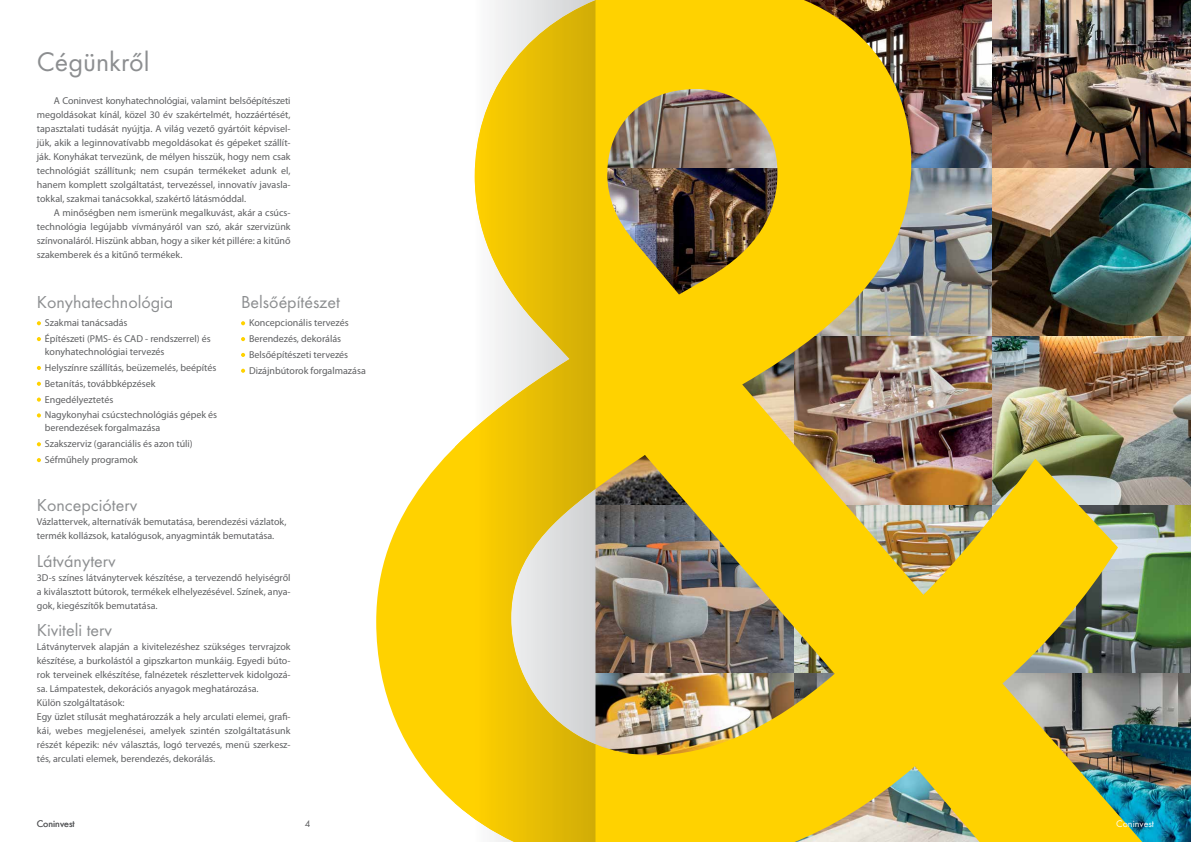
<style>
.page{position:relative;width:1191px;height:842px;background:#fff}
.page>*{position:absolute;margin:0;border:0;box-sizing:border-box;transform-origin:0 0}
.t1{font:28px "Futura PFL";color:#8c8e90}
.t2{font:18px "Futura PFL";color:#8c8e90}
.t3{font:10px/14px "Myriad Pro";color:#5f6062}
.t4{font:10px "Futura PFL";color:#5f6062}
.t5{font:10px "Futura PFL";color:#fff}
</style>
<div class="page">
<svg style="left:37px;top:321px;width:4px;height:4px"></svg>
<svg style="left:37px;top:337px;width:4px;height:4px"></svg>
<svg style="left:37px;top:366px;width:4px;height:4px"></svg>
<svg style="left:37px;top:382px;width:4px;height:4px"></svg>
<svg style="left:37px;top:398px;width:4px;height:4px"></svg>
<svg style="left:37px;top:413px;width:4px;height:4px"></svg>
<svg style="left:37px;top:442px;width:4px;height:4px"></svg>
<svg style="left:37px;top:458px;width:4px;height:4px"></svg>
<img style="left:1148px;top:0;width:43px;height:842px">
<img style="left:376px;top:0;width:772px;height:842px">
<svg style="left:241px;top:321px;width:4px;height:4px"></svg>
<svg style="left:241px;top:337px;width:4px;height:4px"></svg>
<svg style="left:241px;top:353px;width:4px;height:4px"></svg>
<svg style="left:241px;top:369px;width:4px;height:4px"></svg>
<svg style="left:455px;top:0;width:140px;height:842px"></svg>
<h1 class="t1" style="left:37px;top:45px;width:114px">Cégünkről</h1>
<p class="t3" style="left:37px;top:94px;width:255px;text-align:justify;text-indent:17px">A Coninvest konyhatechnológiai, valamint belsőépítészeti megoldásokat kínál, közel 30 év szakértelmét, hozzáértését, tapasztalati tudását nyújtja. A világ vezető gyártóit képvisel&shy;jük, akik a leginnovatívabb megoldásokat és gépeket szállít&shy;ják. Konyhákat tervezünk, de mélyen hisszük, hogy nem csak technológiát szállítunk; nem csupán termékeket adunk el, hanem komplett szolgáltatást, tervezéssel, innovatív javasla&shy;tokkal, szakmai tanácsokkal, szakértő látásmóddal.</p>
<p class="t3" style="left:37px;top:206px;width:255px;text-align:justify;text-indent:17px">A minőségben nem ismerünk megalkuvást, akár a csúcs&shy;technológia legújabb vívmányáról van szó, akár szervizünk színvonaláról. Hiszünk abban, hogy a siker két pillére: a kitűnő szakemberek és a kitűnő termékek.</p>
<h2 class="t2" style="left:37px;top:291px;width:138px">Konyhatechnológia</h2>
<p class="t3" style="left:45px;top:315px;width:167px;line-height:15.8px">Szakmai tanácsadás<br>Építészeti (PMS- és CAD - rendszerrel) és</p>
<p class="t3" style="left:45px;top:344px;width:174px;line-height:15.8px">konyhatechnológiai tervezés<br>Helyszínre szállítás, beüzemelés, beépítés<br>Betanítás, továbbképzések<br>Engedélyeztetés<br>Nagykonyhai csúcstechnológiás gépek és</p>
<p class="t3" style="left:45px;top:420px;width:149px;line-height:15.8px">berendezések forgalmazása<br>Szakszerviz (garanciális és azon túli)<br>Séfműhely programok</p>
<h2 class="t2" style="left:37px;top:494px;width:102px">Koncepcióterv</h2>
<p class="t3" style="left:37px;top:514px;width:251px">Vázlattervek, alternatívák bemutatása, berendezési vázlatok, termék kollázsok, katalógusok, anyagminták bemutatása.</p>
<h2 class="t2" style="left:37px;top:550px;width:80px">Látványterv</h2>
<p class="t3" style="left:37px;top:570px;width:255px;text-align:justify">3D-s színes látványtervek készítése, a tervezendő helyiségről a kiválasztott bútorok, termékek elhelyezésével. Színek, anya&shy;gok, kiegészítők bemutatása.</p>
<h2 class="t2" style="left:37px;top:619px;width:77px">Kiviteli terv</h2>
<p class="t3" style="left:37px;top:639px;width:255px">Látványtervek alapján a kivitelezéshez szükséges tervrajzok készítése, a burkolástól a gipszkarton munkáig. Egyedi búto&shy;rok terveinek elkészítése, falnézetek részlettervek kidolgozá&shy;sa. Lámpatestek, dekorációs anyagok meghatározása.<br>Külön szolgáltatások:<br>Egy üzlet stílusát meghatározzák a hely arculati elemei, grafi&shy;kái, webes megjelenései, amelyek szintén szolgáltatásunk részét képezik: név választás, logó tervezés, menü szerkesz&shy;tés, arculati elemek, berendezés, dekorálás.</p>
<h2 class="t2" style="left:241px;top:291px;width:101px">Belsőépítészet</h2>
<p class="t3" style="left:249px;top:315px;width:118px;line-height:15.8px">Koncepcionális tervezés<br>Berendezés, dekorálás<br>Belsőépítészeti tervezés<br>Dizájnbútorok forgalmazása</p>
<p class="t4" style="left:305px;top:818px;width:7px">4</p>
<p class="t4" style="left:37px;top:818px;width:39px">Coninvest</p>
<p class="t5" style="left:1116px;top:818px;width:39px">Coninvest</p>
</div>
